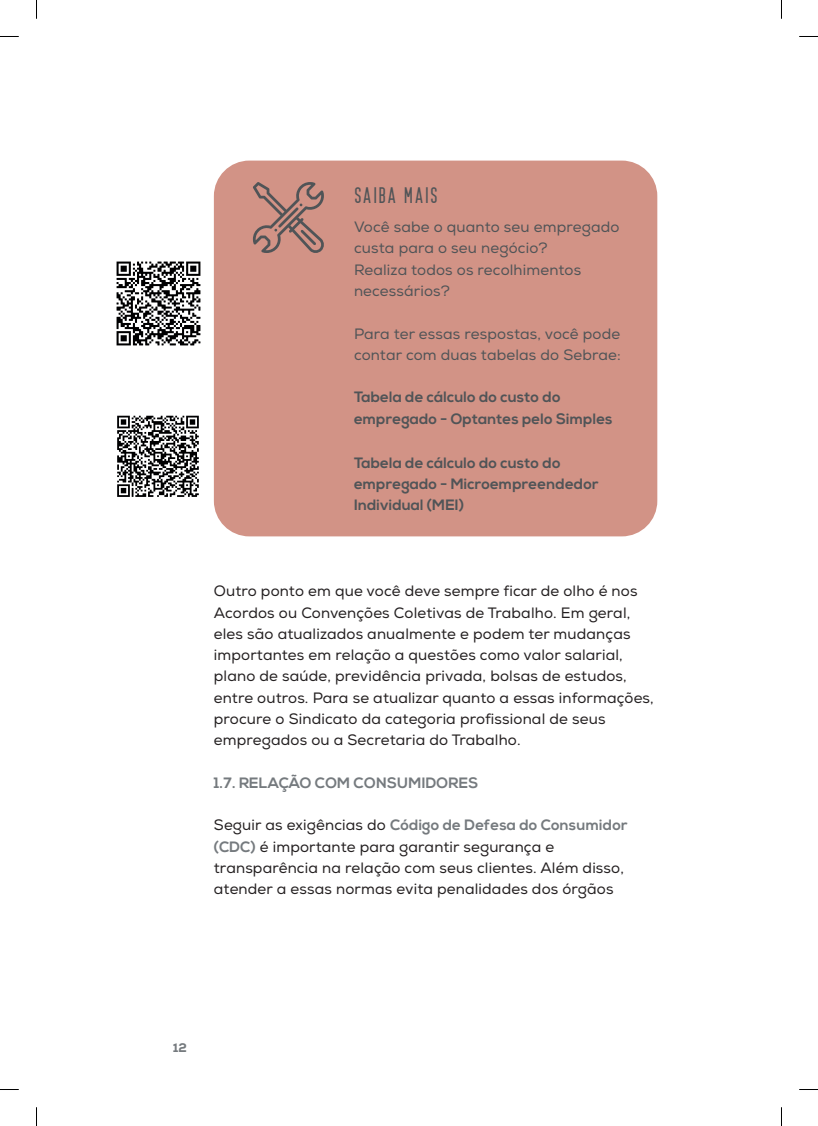
<style>
.page{position:relative;width:818px;height:1126px;background:#fff}
.page>*{position:absolute;margin:0;border:0;box-sizing:border-box;transform-origin:0 0}
.t1{font:22.5px "Prestage";letter-spacing:.06em;color:#505457}
.t2{font:15px/21.2px "Nexa";letter-spacing:.01em;color:#231f20}
.t3{font:15px/21.2px "Nexa";letter-spacing:.01em;color:#505457}
.t4{font:700 15px/21.2px "Nexa";letter-spacing:.01em;color:#505457}
.t5{font:700 15px "Nexa";letter-spacing:.01em;color:#757a7e}
.t6{font:800 12.5px "Nexa";color:#757a7e}
.s1{font-weight:700;color:#757a7e}
</style>
<div class="page">
<div style="left:214px;top:160px;width:443px;height:376px;background:#d29386;border-radius:35px"></div>
<img style="left:116px;top:261px;width:85px;height:85px">
<img style="left:117px;top:415px;width:82px;height:82px">
<svg style="left:253px;top:182px;width:71px;height:71px"></svg>
<svg style="left:0;top:36px;width:19px;height:1px"></svg>
<svg style="left:799px;top:36px;width:18px;height:1px"></svg>
<svg style="left:0;top:1089px;width:19px;height:1px"></svg>
<svg style="left:799px;top:1089px;width:18px;height:1px"></svg>
<svg style="left:36px;top:0;width:1px;height:19px"></svg>
<svg style="left:36px;top:1107px;width:1px;height:18px"></svg>
<h1 class="t1" style="left:354px;top:183px;width:85px">SAIBA MAIS</h1>
<p class="t3" style="left:354px;top:217px;width:267px">Você sabe o quanto seu empregado custa para o seu negócio?<br>Realiza todos os recolhimentos necessários?</p>
<p class="t3" style="left:354px;top:323px;width:268px">Para ter essas respostas, você pode contar com duas tabelas do Sebrae:</p>
<p class="t4" style="left:354px;top:387px;width:260px">Tabela de cálculo do custo do empregado - Optantes pelo Simples</p>
<p class="t4" style="left:354px;top:452px;width:246px">Tabela de cálculo do custo do empregado - Microempreendedor<br>Individual (MEI)</p>
<p class="t2" style="left:214px;top:580px;width:441px">Outro ponto em que você deve sempre ficar de olho é nos Acordos ou Convenções Coletivas de Trabalho. Em geral, eles são atualizados anualmente e podem ter mudanças importantes em relação a questões como valor salarial, plano de saúde, previdência privada, bolsas de estudos, entre outros. Para se atualizar quanto a essas informações, procure o Sindicato da categoria profissional de seus empregados ou a Secretaria do Trabalho.</p>
<p class="t5" style="left:214px;top:773px;width:266px">1.7. RELAÇÃO COM CONSUMIDORES</p>
<p class="t2" style="left:214px;top:814px;width:415px">Seguir as exigências do <span class="s1">Código de Defesa do Consumidor (CDC)</span> é importante para garantir segurança e transparência na relação com seus clientes. Além disso, atender a essas normas evita penalidades dos órgãos</p>
<p class="t6" style="left:173px;top:1039px;width:16px">12</p>
</div>
